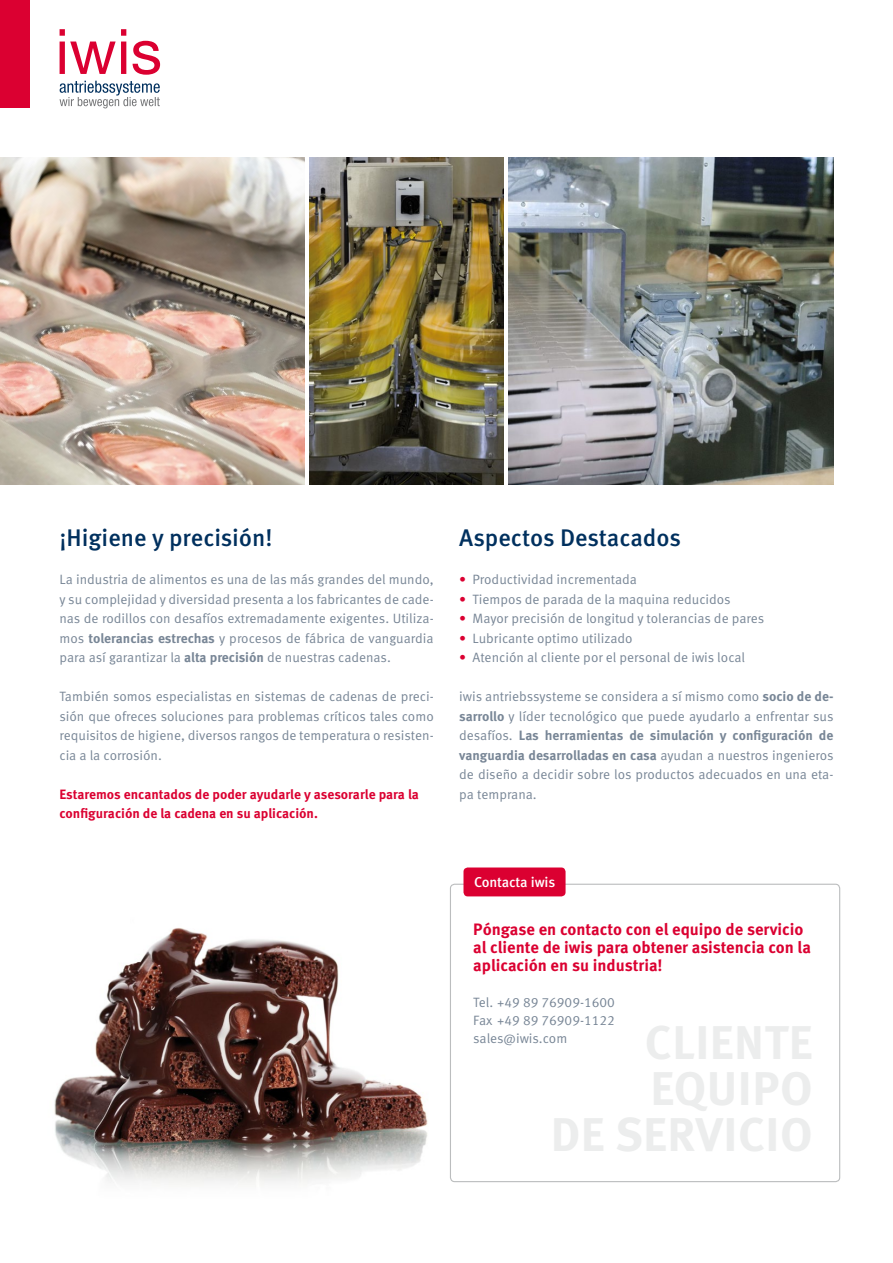
<style>
.page{position:relative;width:893px;height:1263px;background:#fff}
.page>*{position:absolute;margin:0;border:0;box-sizing:border-box;transform-origin:0 0}
.Überschrift_DE{font:500 24px "Meta OT";color:#00305e}
.t1{font:700 16.5px/18px "Meta OT";color:#db0031}
.Aufzählung_DE{font:500 14.25px "Meta OT";letter-spacing:-.015em;color:#fff}
.t2{font:13.5px/19.5px "Meta OT";color:#788696;text-align:justify}
.t3{font:700 13.5px/19.5px "Meta OT";color:#db0031}
.s1{color:#db0031}
.s2{font-weight:700}
</style>
<div class="page">
<svg style="left:60px;top:81px;width:100px;height:27px"></svg>
<svg style="left:60px;top:29px;width:100px;height:46px"></svg>
<div style="left:0;top:0;width:30px;height:108px;background:#db0031"></div>
<img style="left:310px;top:158px;width:193px;height:327px">
<img style="left:508px;top:158px;width:325px;height:327px">
<img style="left:0;top:158px;width:305px;height:327px">
<img style="left:54px;top:928px;width:374px;height:257px">
<div style="left:450px;top:884px;width:390px;height:298px;border:1px solid #bbbdbe;border-radius:4px"></div>
<div style="left:463px;top:867px;width:103px;height:29px;background:#db0031;border-radius:4px"></div>
<p class="Überschrift_DE" style="left:60px;top:523px;width:215px">¡Higiene y precisión!</p>
<p class="Überschrift_DE" style="left:459px;top:523px;width:223px">Aspectos Destacados</p>
<p class="t2" style="left:459px;top:570px;width:179px"><span class="s1">•</span> Productividad incrementada</p>
<p class="t2" style="left:459px;top:589px;width:273px"><span class="s1">•</span> Tiempos de parada de la maquina reducidos</p>
<p class="t2" style="left:459px;top:609px;width:307px"><span class="s1">•</span> Mayor precisión de longitud y tolerancias de pares</p>
<p class="t2" style="left:459px;top:628px;width:175px"><span class="s1">•</span> Lubricante optimo utilizado</p>
<p class="t2" style="left:459px;top:648px;width:287px"><span class="s1">•</span> Atención al cliente por el personal de iwis local</p>
<p class="t2" style="left:459px;top:687px;width:376px">iwis antriebssysteme se considera a sí mismo como <span class="s2">socio de de&shy;sarrollo</span> y líder tecnológico que puede ayudarlo a enfrentar sus desafíos. <span class="s2">Las herramientas de simulación y configuración de vanguardia desarrolladas en casa</span> ayudan a nuestros ingenieros de diseño a decidir sobre los productos adecuados en una eta&shy;pa temprana.</p>
<p class="t2" style="left:60px;top:570px;width:376px">La industria de alimentos es una de las más grandes del mundo, y su complejidad y diversidad presenta a los fabricantes de cade&shy;nas de rodillos con desafíos extremadamente exigentes. Utiliza&shy;mos <span class="s2">tolerancias estrechas</span> y procesos de fábrica de vanguardia para así garantizar la <span class="s2">alta precisión</span> de nuestras cadenas.</p>
<p class="t2" style="left:60px;top:687px;width:376px">También somos especialistas en sistemas de cadenas de preci&shy;sión que ofreces soluciones para problemas críticos tales como requisitos de higiene, diversos rangos de temperatura o resisten&shy;cia a la corrosión.</p>
<p class="t3" style="left:60px;top:784px;width:361px">Estaremos encantados de poder ayudarle y asesorarle para la configuración de la cadena en su aplicación.</p>
<p class="Aufzählung_DE" style="left:474px;top:873px;width:83px">Contacta iwis</p>
<p class="t1" style="left:473px;top:921px;width:339px">Póngase en contacto con el equipo de servicio al cliente de iwis para obtener asistencia con la aplicación en su industria!</p>
<p class="t2" style="left:473px;top:993px;width:143px">Tel. +49 89 76909-1600</p>
<p class="t2" style="left:473px;top:1011px;width:143px">Fax +49 89 76909-1122</p>
<p class="t2" style="left:473px;top:1029px;width:96px">sales@iwis.com</p>
</div>
